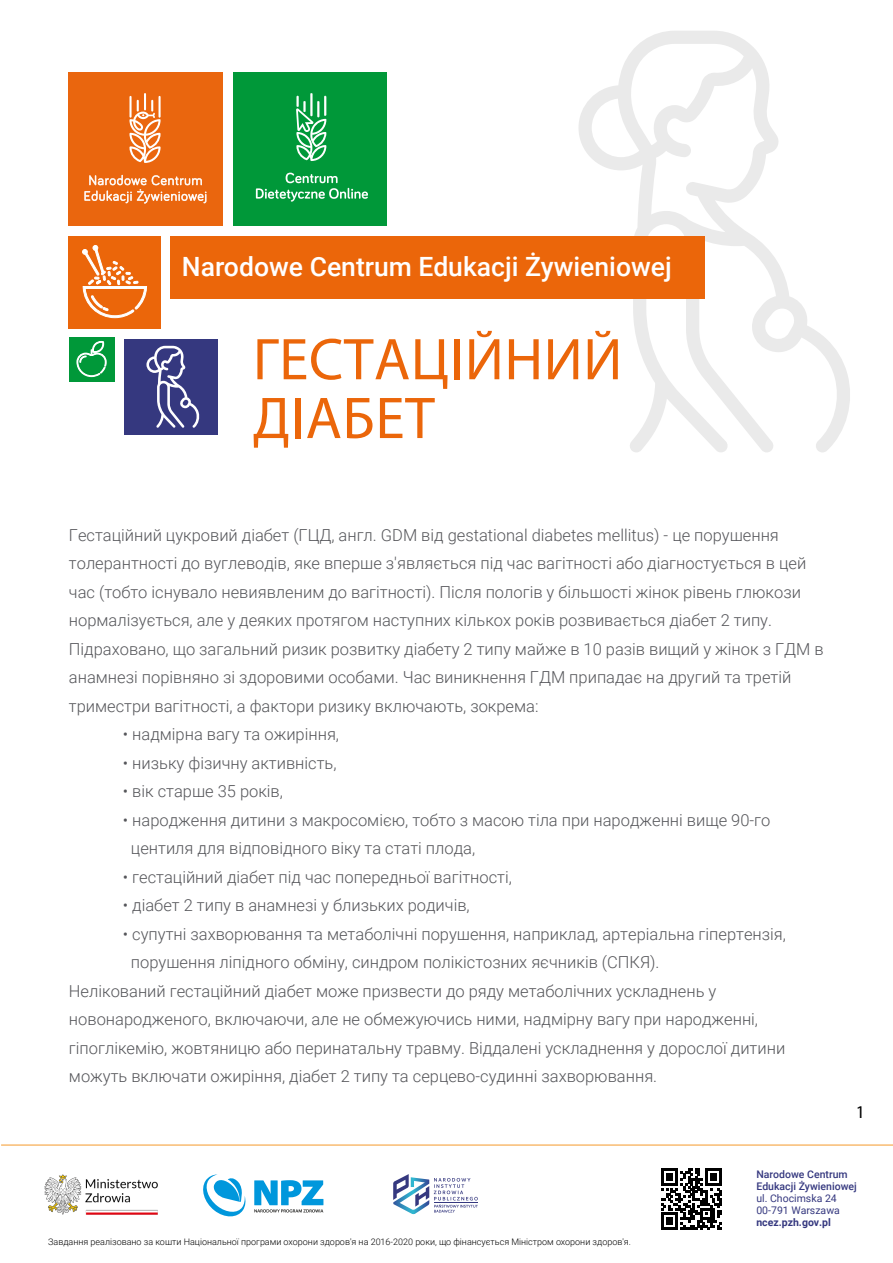
<style>
.page{position:relative;width:893px;height:1263px;background:#fff}
.page>*{position:absolute;margin:0;border:0;box-sizing:border-box;transform-origin:0 0}
.t1{font:59.4px/58.8px "Myriad Pro";letter-spacing:.01em;color:#eb660a}
.t2{font:500 26.55px "Roboto";color:#fff}
.t3{font:18px "Myriad Pro";color:#000}
.t4{font:300 16.5px/28.5px "Roboto";color:#55565a}
.t5{font:500 10.5px/12px "Roboto";color:#35387f}
.t6{font:10.5px/12px "Roboto";color:#35387f}
.t7{font:700 10.5px "Roboto";color:#35387f}
.t8{font:300 9px "Roboto";color:#000}
</style>
<div class="page">
<svg style="left:578px;top:31px;width:272px;height:421px"></svg>
<div style="left:69px;top:338px;width:45px;height:44px;background:#009839"></div>
<div style="left:68px;top:236px;width:93px;height:92px;background:#eb660a"></div>
<div style="left:171px;top:236px;width:534px;height:62px;background:#eb660a"></div>
<div style="left:234px;top:73px;width:153px;height:153px;background:#009839"></div>
<div style="left:68px;top:73px;width:154px;height:153px;background:#ea660e"></div>
<svg style="left:129px;top:93px;width:32px;height:70px"></svg>
<svg style="left:84px;top:175px;width:123px;height:29px"></svg>
<svg style="left:77px;top:341px;width:29px;height:36px"></svg>
<svg style="left:82px;top:245px;width:65px;height:73px"></svg>
<svg style="left:256px;top:173px;width:112px;height:29px"></svg>
<svg style="left:296px;top:93px;width:30px;height:68px"></svg>
<div style="left:125px;top:339px;width:93px;height:95px;background:#35387f"></div>
<svg style="left:146px;top:346px;width:54px;height:82px"></svg>
<hr style="left:1px;top:1145px;width:892px;height:1px;background:#f59a2b">
<svg style="left:661px;top:1169px;width:61px;height:61px"></svg>
<svg style="left:203px;top:1174px;width:43px;height:43px"></svg>
<svg style="left:254px;top:1180px;width:69px;height:32px"></svg>
<svg style="left:393px;top:1174px;width:85px;height:40px"></svg>
<img style="left:44px;top:1174px;width:114px;height:41px">
<h2 class="t2" style="left:182px;top:248px;width:491px">Narodowe Centrum Edukacji Żywieniowej</h2>
<h1 class="t1" style="left:253px;top:329px;width:371px">ГЕСТАЦІЙНИЙ<br>ДІАБЕТ</h1>
<p class="t4" style="left:69px;top:520px;width:756px">Гестаційний цукровий діабет (ГЦД, англ. GDM від gestational diabetes mellitus) - це порушення толерантності до вуглеводів, яке вперше з'являється під час вагітності або діагностується в цей час (тобто існувало невиявленим до вагітності). Після пологів у більшості жінок рівень глюкози нормалізується, але у деяких протягом наступних кількох років розвивається діабет 2 типу.<br>Підраховано, що загальний ризик розвитку діабету 2 типу майже в 10 разів вищий у жінок з ГДМ в анамнезі порівняно зі здоровими особами. Час виникнення ГДМ припадає на другий та третій триместри вагітності, а фактори ризику включають, зокрема:</p>
<p class="t4" style="left:123px;top:720px;width:218px">• надмірна вагу та ожиріння,</p>
<p class="t4" style="left:123px;top:748px;width:215px">• низьку фізичну активність,</p>
<p class="t4" style="left:123px;top:777px;width:162px">• вік старше 35 років,</p>
<p class="t4" style="left:131px;top:805px;width:641px;text-indent:-8px">• народження дитини з макросомією, тобто з масою тіла при народженні вище 90-го центиля для відповідного віку та статі плода,</p>
<p class="t4" style="left:123px;top:862px;width:390px">• гестаційний діабет під час попередньої вагітності,</p>
<p class="t4" style="left:123px;top:891px;width:348px">• діабет 2 типу в анамнезі у близьких родичів,</p>
<p class="t4" style="left:123px;top:919px;width:665px">• супутні захворювання та метаболічні порушення, наприклад, артеріальна гіпертензія,</p>
<p class="t4" style="left:131px;top:948px;width:530px">порушення ліпідного обміну, синдром полікістозних яєчників (СПКЯ).</p>
<p class="t4" style="left:69px;top:976px;width:649px">Нелікований гестаційний діабет може призвести до ряду метаболічних ускладнень у</p>
<p class="t4" style="left:69px;top:1005px;width:691px">новонародженого, включаючи, але не обмежуючись ними, надмірну вагу при народженні,</p>
<p class="t4" style="left:69px;top:1033px;width:718px">гіпоглікемію, жовтяницю або перинатальну травму. Віддалені ускладнення у дорослої дитини</p>
<p class="t4" style="left:69px;top:1062px;width:590px">можуть включати ожиріння, діабет 2 типу та серцево-судинні захворювання.</p>
<p class="t3" style="left:856px;top:1101px;width:11px">1</p>
<p class="t8" style="left:48px;top:1236px;width:584px">Завдання реалізовано за кошти Національної програми охорони здоров'я на 2016-2020 роки, що фінансується Міністром охорони здоров'я.</p>
<p class="t5" style="left:756px;top:1168px;width:102px">Narodowe Centrum<br>Edukacji Żywieniowej</p>
<p class="t6" style="left:756px;top:1192px;width:85px">ul. Chocimska 24<br>00-791 Warszawa</p>
<p class="t7" style="left:756px;top:1215px;width:76px">ncez.pzh.gov.pl</p>
</div>
